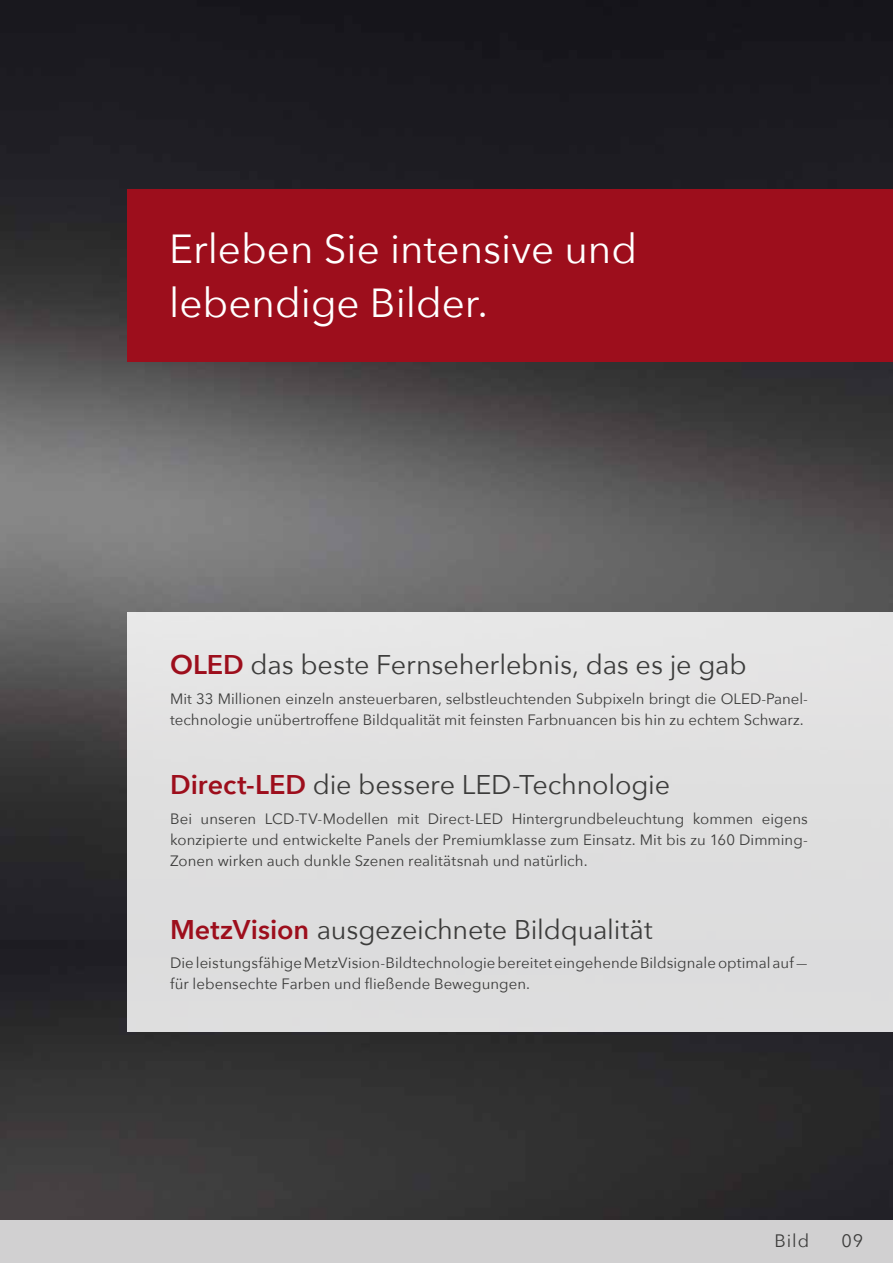
<style>
.page{position:relative;width:893px;height:1263px;background:#fff}
.page>*{position:absolute;margin:0;border:0;box-sizing:border-box;transform-origin:0 0}
.t1{font:40.5px/54px "Avenir Next";color:#fff}
.t2{font:27px "Avenir Next";letter-spacing:-.01em;color:#3c3c3b}
.t3{font:18px "Avenir Next";letter-spacing:.05em;color:#3c3c3b}
.t4{font:15px/21px "Avenir Next";color:#3c3c3b}
.s1{font-weight:600;color:#9d0e1c}
</style>
<div class="page">
<img style="left:0;top:0;width:893px;height:1220px">
<div style="left:0;top:1220px;width:893px;height:43px;background:#d1d0d1"></div>
<div style="left:128px;top:189px;width:765px;height:172px;background:#9d0e1c"></div>
<div style="left:128px;top:612px;width:765px;height:419px;background:#dedede"></div>
<h1 class="t1" style="left:169px;top:220px;width:470px">Erleben Sie intensive und lebendige Bilder.</h1>
<h2 class="t2" style="left:170px;top:642px;width:578px"><span class="s1">OLED</span> das beste Fernseherlebnis, das es je gab</h2>
<p class="t4" style="left:170px;top:688px;width:639px">Mit 33 Millionen einzeln ansteuerbaren, selbstleuchtenden Subpixeln bringt die OLED-Panel&shy;technologie unübertroffene Bildqualität mit feinsten Farbnuancen bis hin zu echtem Schwarz.</p>
<h2 class="t2" style="left:170px;top:762px;width:502px"><span class="s1">Direct-LED</span> die bessere LED-Technologie</h2>
<p class="t4" style="left:170px;top:808px;width:639px;text-align:justify">Bei unseren LCD-TV-Modellen mit Direct-LED Hintergrundbeleuchtung kommen eigens konzipierte und entwickelte Panels der Premiumklasse zum Einsatz. Mit bis zu 160 Dimming-Zonen wirken auch dunkle Szenen realitätsnah und natürlich.</p>
<h2 class="t2" style="left:170px;top:906px;width:484px"><span class="s1">MetzVision</span> ausgezeichnete Bildqualität</h2>
<p class="t4" style="left:170px;top:952px;width:639px">Die leistungsfähige MetzVision-Bildtechnologie bereitet eingehende Bildsignale optimal auf – für lebensechte Farben und fließende Bewegungen.</p>
<p class="t3" style="left:774px;top:1225px;width:36px">Bild</p>
<p class="t3" style="left:841px;top:1225px;width:23px">09</p>
</div>
